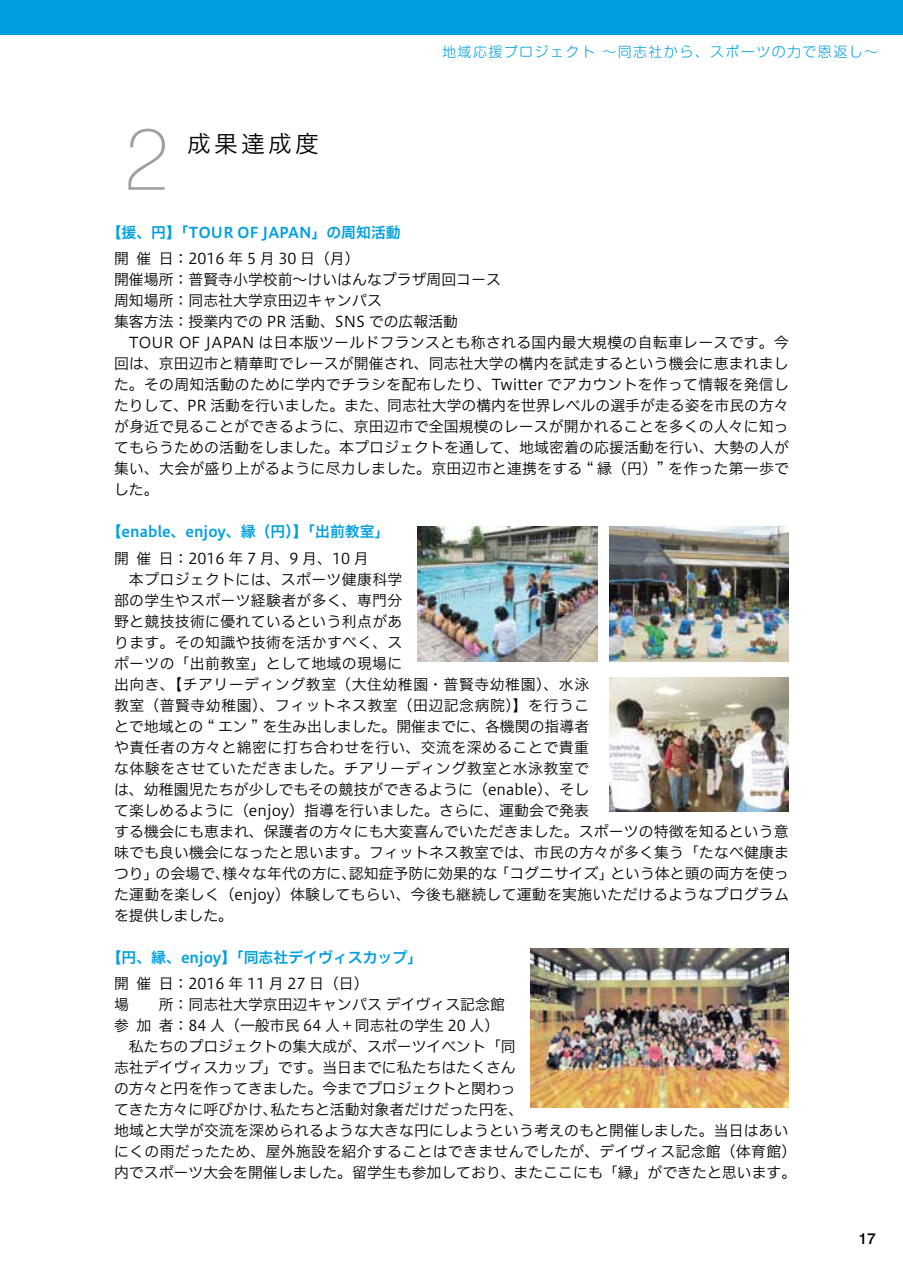
<style>
.page{position:relative;width:903px;height:1275px;background:#fff}
.page>*{position:absolute;margin:0;border:0;box-sizing:border-box;transform-origin:0 0}
.t1{font:100 87.5px "Swiss 721 BT";color:#9fa0a0}
.t2{font:24.5px "Koburina Go Std W3";letter-spacing:.1em;color:#000}
.t3{font:500 15.75px "Swiss 721 BT";color:#000}
.t4{font:14.88px/21px "Hiragino UD Sans F Std W3";letter-spacing:.01em;color:#000}
.t5{font:14.88px "Hiragino UD Sans F Std W6";color:#009fde}
.t6{font:14.88px "Hiragino UD Sans F Std W3";letter-spacing:.035em;color:#000}
.t7{font:14.88px "Hiragino UD Sans F Std W3";letter-spacing:.03em;color:#000}
.t8{font:300 14px "Soft Go Std";letter-spacing:.1em;color:#009fde}
</style>
<div class="page">
<div style="left:0;top:0;width:903px;height:35px;background:#009fde"></div>
<img style="left:417px;top:526px;width:180px;height:135px">
<img style="left:609px;top:526px;width:180px;height:135px">
<img style="left:609px;top:677px;width:180px;height:135px">
<img style="left:531px;top:948px;width:258px;height:159px">
<h1 class="t1" style="left:124px;top:105px;width:47px">2</h1>
<h2 class="t2" style="left:187px;top:125px;width:134px">成果達成度</h2>
<p class="t8" style="left:442px;top:42px;width:437px">地域応援プロジェクト ～同志社から、スポーツの力で恩返し～</p>
<p class="t5" style="left:107px;top:221px;width:296px">【援、円】「TOUR OF JAPAN」の周知活動</p>
<p class="t4" style="left:114px;top:247px;width:388px">開催日：2016 年 5 月 30 日（月）<br>開催場所：普賢寺小学校前～けいはんなプラザ周回コース周知場所：同志社大学京田辺キャンパス<br>集客方法：授業内での PR 活動、SNS での広報活動</p>
<p class="t4" style="left:114px;top:331px;width:676px;text-align:justify;text-indent:15px">TOUR OF JAPAN は日本版ツールドフランスとも称される国内最大規模の自転車レースです。今回は、京田辺市と精華町でレースが開催され、同志社大学の構内を試走するという機会に恵まれました。その周知活動のために学内でチラシを配布したり、Twitter でアカウントを作って情報を発信したりして、PR 活動を行いました。また、同志社大学の構内を世界レベルの選手が走る姿を市民の方々が身近で見ることができるように、京田辺市で全国規模のレースが開かれることを多くの人々に知ってもらうための活動をしました。本プロジェクトを通して、地域密着の応援活動を行い、大勢の人が集い、大会が盛り上がるように尽力しました。京田辺市と連携をする “ 縁（円）” を作った第一歩でした。</p>
<p class="t5" style="left:107px;top:520px;width:284px">【enable、enjoy、縁（円）】「出前教室」</p>
<p class="t4" style="left:114px;top:547px;width:256px">開催日：2016 年 7 月、9 月、10 月</p>
<p class="t4" style="left:129px;top:568px;width:275px">本プロジェクトには、スポーツ健康科学</p>
<p class="t4" style="left:114px;top:589px;width:290px">部の学生やスポーツ経験者が多く、専門分</p>
<p class="t4" style="left:114px;top:610px;width:290px">野と競技技術に優れているという利点があ</p>
<p class="t4" style="left:114px;top:631px;width:290px">ります。その知識や技術を活かすべく、ス</p>
<p class="t4" style="left:114px;top:652px;width:290px">ポーツの「出前教室」として地域の現場に</p>
<p class="t6" style="left:114px;top:673px;width:477px">出向き、【チアリーディング教室（大住幼稚園・普賢寺幼稚園）、水泳</p>
<p class="t6" style="left:114px;top:694px;width:477px">教室（普賢寺幼稚園）、フィットネス教室（田辺記念病院）】を行うこ</p>
<p class="t4" style="left:114px;top:715px;width:477px">とで地域との “ エン ” を生み出しました。開催までに、各機関の指導者</p>
<p class="t7" style="left:114px;top:736px;width:476px">や責任者の方々と綿密に打ち合わせを行い、交流を深めることで貴重</p>
<p class="t7" style="left:114px;top:757px;width:476px">な体験をさせていただきました。チアリーディング教室と水泳教室で</p>
<p class="t4" style="left:114px;top:778px;width:477px">は、幼稚園児たちが少しでもその競技ができるように（enable）、そし</p>
<p class="t4" style="left:114px;top:799px;width:476px">て楽しめるように（enjoy）指導を行いました。さらに、運動会で発表</p>
<p class="t4" style="left:114px;top:820px;width:676px">する機会にも恵まれ、保護者の方々にも大変喜んでいただきました。スポーツの特徴を知るという意</p>
<p class="t4" style="left:114px;top:841px;width:676px">味でも良い機会になったと思います。フィットネス教室では、市民の方々が多く集う「たなべ健康ま</p>
<p class="t4" style="left:114px;top:862px;width:676px">つり」の会場で、様々な年代の方に、認知症予防に効果的な「コグニサイズ」という体と頭の両方を使っ</p>
<p class="t4" style="left:114px;top:883px;width:676px">た運動を楽しく（enjoy）体験してもらい、今後も継続して運動を実施いただけるようなプログラム</p>
<p class="t4" style="left:114px;top:904px;width:121px">を提供しました。</p>
<p class="t5" style="left:107px;top:946px;width:317px">【円、縁、enjoy】「同志社デイヴィスカップ」</p>
<p class="t4" style="left:114px;top:972px;width:256px">開催日：2016 年 11 月 27 日（日）</p>
<p class="t4" style="left:114px;top:993px;width:392px">場　　所：同志社大学京田辺キャンパス デイヴィス記念館</p>
<p class="t4" style="left:114px;top:1014px;width:387px">参加者：84 人（一般市民 64 人＋同志社の学生 20 人）</p>
<p class="t4" style="left:129px;top:1035px;width:388px">私たちのプロジェクトの集大成が、スポーツイベント「同</p>
<p class="t4" style="left:114px;top:1056px;width:403px">志社デイヴィスカップ」です。当日までに私たちはたくさん</p>
<p class="t4" style="left:114px;top:1077px;width:403px">の方々と円を作ってきました。今までプロジェクトと関わっ</p>
<p class="t4" style="left:114px;top:1098px;width:411px">てきた方々に呼びかけ、私たちと活動対象者だけだった円を、</p>
<p class="t4" style="left:114px;top:1119px;width:676px">地域と大学が交流を深められるような大きな円にしようという考えのもと開催しました。当日はあい</p>
<p class="t4" style="left:114px;top:1140px;width:684px">にくの雨だったため、屋外施設を紹介することはできませんでしたが、デイヴィス記念館（体育館）</p>
<p class="t4" style="left:114px;top:1161px;width:684px">内でスポーツ大会を開催しました。留学生も参加しており、またここにも「縁」ができたと思います。</p>
<p class="t3" style="left:858px;top:1229px;width:19px">17</p>
</div>
